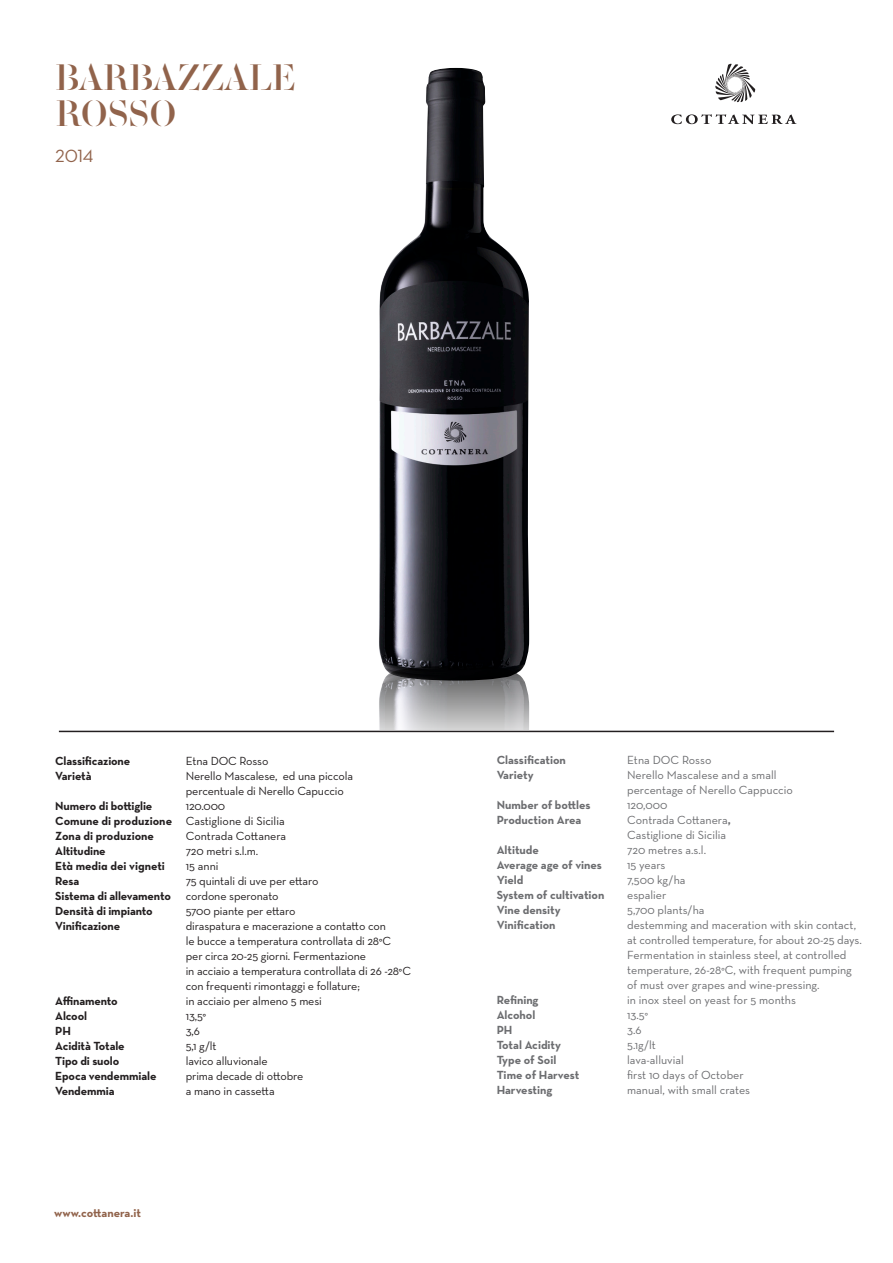
<style>
.page{position:relative;width:893px;height:1263px;background:#fff}
.page>*{position:absolute;margin:0;border:0;box-sizing:border-box;transform-origin:0 0}
.t1{font:36px/36px "Q Stencil";letter-spacing:.01em;color:#91634b}
.t2{font:18px "Neutraface Text";color:#91634b}
.t3{font:12px/15px "Neutraface Text";letter-spacing:-.01em;color:#231f20}
.t4{font:12px/15px "Neutraface Text";color:#6c6d70}
.t5{font:700 12px "Neutraface Text";letter-spacing:-.01em;color:#231f20}
.t6{font:700 12px "Neutraface Text";color:#6c6d70}
.t7{font:12px "Neutraface Text Bold Alt";letter-spacing:-.01em;color:#231f20}
.t8{font:700 12px "Neutraface Text";color:#91634b}
.s1{font-weight:700}
.s2{font-weight:400}
</style>
<div class="page">
<svg style="left:715px;top:64px;width:40px;height:39px"></svg>
<svg style="left:671px;top:114px;width:125px;height:10px"></svg>
<img style="left:379px;top:68px;width:151px;height:598px">
<img style="left:379px;top:666px;width:150px;height:65px">
<hr style="left:59px;top:731px;width:775px;height:1px;background:#231f20">
<p class="t1" style="left:56px;top:59px;width:241px">BARBAZZALE<br>ROSSO</p>
<p class="t2" style="left:55px;top:145px;width:40px">2014</p>
<p class="t5" style="left:55px;top:753px;width:77px">Classificazione</p>
<p class="t3" style="left:186px;top:753px;width:84px">Etna DOC Rosso</p>
<p class="t5" style="left:55px;top:768px;width:38px">Varietà</p>
<p class="t3" style="left:186px;top:768px;width:169px">Nerello Mascalese, ed una piccola</p>
<p class="t3" style="left:186px;top:783px;width:160px">percentuale di Nerello Capuccio</p>
<p class="t5" style="left:55px;top:798px;width:99px">Numero di bottiglie</p>
<p class="t3" style="left:186px;top:798px;width:41px">120.000</p>
<p class="t3" style="left:55px;top:813px;width:231px"><span class="s1">Comune di produzione</span> Castiglione di Sicilia</p>
<p class="t5" style="left:55px;top:828px;width:100px">Zona di produzione</p>
<p class="t3" style="left:186px;top:828px;width:102px">Contrada Cottanera</p>
<p class="t7" style="left:55px;top:843px;width:52px">Altitudine</p>
<p class="t3" style="left:186px;top:843px;width:74px">720 metri s.l.m.</p>
<p class="t7" style="left:55px;top:858px;width:111px">Età media dei vigneti</p>
<p class="t3" style="left:186px;top:858px;width:34px">15 anni</p>
<p class="t5" style="left:55px;top:873px;width:25px">Resa</p>
<p class="t3" style="left:186px;top:873px;width:134px">75 quintali di uve per ettaro</p>
<p class="t5" style="left:55px;top:888px;width:225px">Sistema di allevamento <span class="s2">cordone speronato</span></p>
<p class="t5" style="left:55px;top:903px;width:99px">Densità di impianto</p>
<p class="t3" style="left:186px;top:903px;width:111px">5700 piante per ettaro</p>
<p class="t5" style="left:55px;top:918px;width:66px">Vinificazione</p>
<p class="t3" style="left:186px;top:918px;width:207px">diraspatura e macerazione a contatto con le bucce a temperatura controllata di 28°C</p>
<p class="t3" style="left:186px;top:948px;width:227px">per circa 20-25 giorni. Fermentazione<br>in acciaio a temperatura controllata di 26 -28°C con frequenti rimontaggi e follature;</p>
<p class="t5" style="left:55px;top:993px;width:64px">Affinamento</p>
<p class="t3" style="left:186px;top:993px;width:138px">in acciaio per almeno 5 mesi</p>
<p class="t5" style="left:55px;top:1008px;width:33px">Alcool</p>
<p class="t3" style="left:186px;top:1008px;width:22px">13,5°</p>
<p class="t5" style="left:55px;top:1023px;width:17px">PH</p>
<p class="t3" style="left:186px;top:1023px;width:16px">3,6</p>
<p class="t5" style="left:55px;top:1038px;width:71px">Acidità Totale</p>
<p class="t3" style="left:186px;top:1038px;width:32px">5,1 g/lt</p>
<p class="t5" style="left:55px;top:1053px;width:66px">Tipo di suolo</p>
<p class="t3" style="left:186px;top:1053px;width:83px">lavico alluvionale</p>
<p class="t5" style="left:55px;top:1068px;width:103px">Epoca vendemmiale</p>
<p class="t3" style="left:186px;top:1068px;width:119px">prima decade di ottobre</p>
<p class="t5" style="left:55px;top:1083px;width:61px">Vendemmia</p>
<p class="t3" style="left:186px;top:1083px;width:90px">a mano in cassetta</p>
<p class="t8" style="left:54px;top:1205px;width:89px">www.cottanera.it</p>
<p class="t6" style="left:497px;top:752px;width:71px">Classification</p>
<p class="t4" style="left:627px;top:752px;width:86px">Etna DOC Rosso</p>
<p class="t6" style="left:497px;top:767px;width:39px">Variety</p>
<p class="t4" style="left:627px;top:767px;width:151px">Nerello Mascalese and a small</p>
<p class="t4" style="left:627px;top:782px;width:167px">percentage of Nerello Cappuccio</p>
<p class="t6" style="left:497px;top:797px;width:95px">Number of bottles</p>
<p class="t4" style="left:627px;top:797px;width:42px">120,000</p>
<p class="t6" style="left:497px;top:812px;width:86px">Production Area</p>
<p class="t4" style="left:627px;top:812px;width:105px">Contrada Cottanera<span class="s1">,<br></span>Castiglione di Sicilia</p>
<p class="t6" style="left:497px;top:842px;width:44px">Altitude</p>
<p class="t4" style="left:627px;top:842px;width:80px">720 metres a.s.l.</p>
<p class="t6" style="left:497px;top:857px;width:107px">Average age of vines</p>
<p class="t4" style="left:627px;top:857px;width:40px">15 years</p>
<p class="t6" style="left:497px;top:872px;width:28px">Yield</p>
<p class="t4" style="left:627px;top:872px;width:60px">7,500 kg/ha</p>
<p class="t6" style="left:497px;top:887px;width:109px">System of cultivation</p>
<p class="t4" style="left:627px;top:887px;width:41px">espalier</p>
<p class="t6" style="left:497px;top:902px;width:66px">Vine density</p>
<p class="t4" style="left:627px;top:902px;width:79px">5,700 plants/ha</p>
<p class="t6" style="left:497px;top:917px;width:61px">Vinification</p>
<p class="t4" style="left:627px;top:917px;width:231px">destemming and maceration with skin contact,</p>
<p class="t4" style="left:627px;top:932px;width:236px">at controlled temperature, for about 20-25 days.<br>Fermentation in stainless steel, at controlled temperature, 26-28°C, with frequent pumping</p>
<p class="t4" style="left:627px;top:977px;width:194px">of must over grapes and wine-pressing.</p>
<p class="t6" style="left:497px;top:992px;width:43px">Refining</p>
<p class="t4" style="left:627px;top:992px;width:170px">in inox steel on yeast for 5 months</p>
<p class="t6" style="left:497px;top:1007px;width:40px">Alcohol</p>
<p class="t4" style="left:627px;top:1007px;width:23px">13.5°</p>
<p class="t6" style="left:497px;top:1022px;width:17px">PH</p>
<p class="t4" style="left:627px;top:1022px;width:16px">3.6</p>
<p class="t6" style="left:497px;top:1037px;width:66px">Total Acidity</p>
<p class="t4" style="left:627px;top:1037px;width:30px">5.1g/lt</p>
<p class="t6" style="left:497px;top:1052px;width:61px">Type of Soil</p>
<p class="t4" style="left:627px;top:1052px;width:58px">lava-alluvial</p>
<p class="t6" style="left:497px;top:1067px;width:84px">Time of Harvest</p>
<p class="t4" style="left:627px;top:1067px;width:118px">first 10 days of October</p>
<p class="t6" style="left:497px;top:1082px;width:57px">Harvesting</p>
<p class="t4" style="left:627px;top:1082px;width:124px">manual, with small crates</p>
</div>
